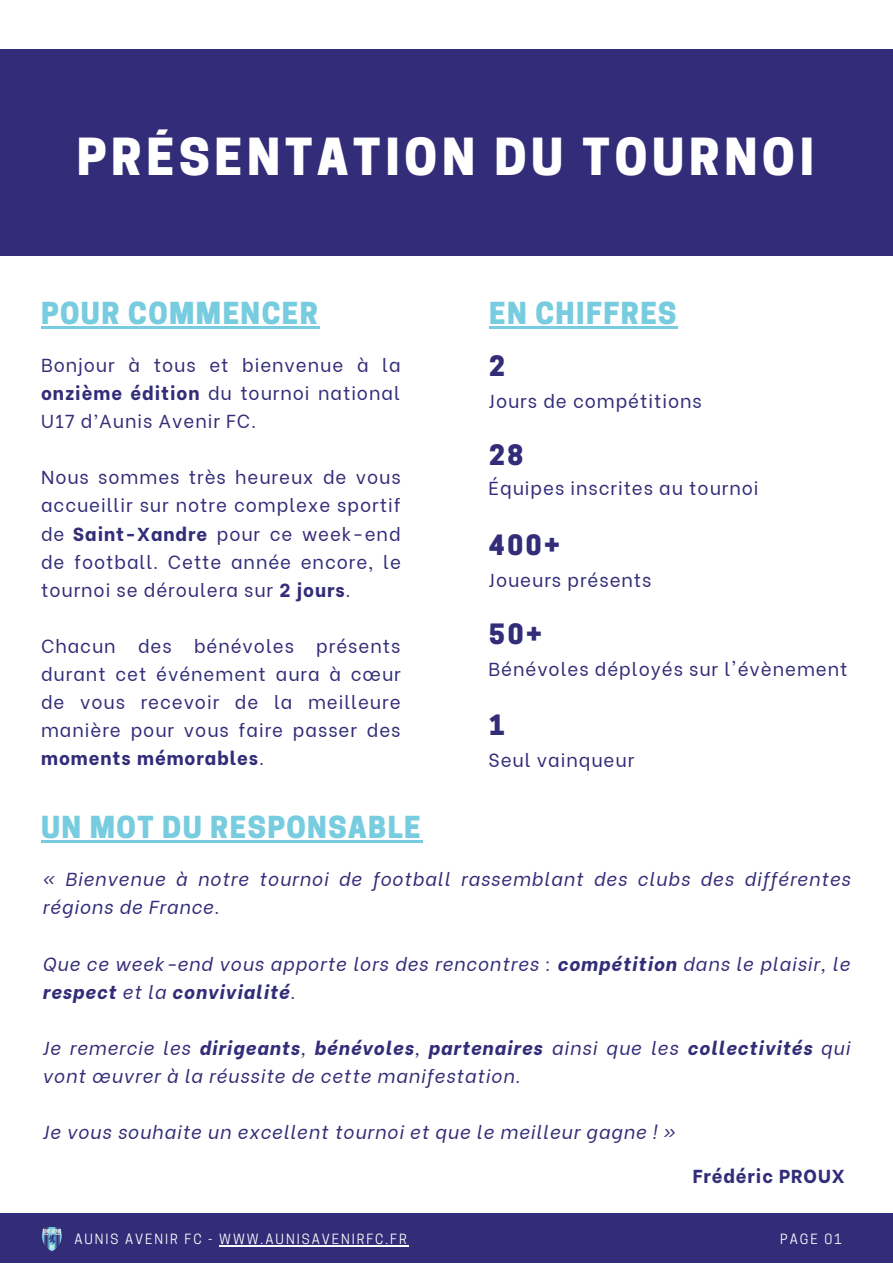
<style>
.page{position:relative;width:893px;height:1264px;background:#fff}
.page>*{position:absolute;margin:0;border:0;box-sizing:border-box;transform-origin:0 0}
.t1{font:800 48px "Cooper Hewitt";letter-spacing:.1em;color:#fff}
.t2{font:800 28.5px "Cooper Hewitt";letter-spacing:.05em;color:#78ccdf}
.t3{font:800 26.25px "Cooper Hewitt";letter-spacing:.1em;color:#332c78}
.t4{font:18.75px/28px "Be Vietnam";letter-spacing:.05em;color:#332c78;text-align:justify}
.t5{font:italic 18.75px/28px "Be Vietnam";letter-spacing:.05em;color:#332c78}
.t6{font:800 18.75px "Be Vietnam";letter-spacing:.05em;color:#332c78}
.t7{font:13.2px "Cooper Hewitt";letter-spacing:.15em;color:#fff}
.s1{font-weight:800}
</style>
<div class="page">
<div style="left:0;top:49px;width:892px;height:206px;background:#332c78"></div>
<div style="left:0;top:1213px;width:892px;height:49px;background:#332c78"></div>
<hr style="left:219px;top:1244px;width:190px;height:1px;background:#fff">
<img style="left:41px;top:1226px;width:21px;height:25px">
<hr style="left:41px;top:326px;width:278px;height:2px;background:#78ccdf">
<hr style="left:489px;top:326px;width:189px;height:2px;background:#78ccdf">
<hr style="left:41px;top:840px;width:381px;height:2px;background:#78ccdf">
<h1 class="t1" style="left:77px;top:139px;width:738px">PRÉSENTATION DU TOURNOI</h1>
<h2 class="t2" style="left:41px;top:302px;width:278px">POUR COMMENCER</h2>
<h2 class="t2" style="left:489px;top:302px;width:189px">EN CHIFFRES</h2>
<p class="t4" style="left:41px;top:349px;width:361px">Bonjour à tous et bienvenue à la <span class="s1">onzième édition</span> du tournoi national U17 d’Aunis Avenir FC.</p>
<p class="t4" style="left:41px;top:461px;width:361px">Nous sommes très heureux de vous accueillir sur notre complexe sportif de <span class="s1">Saint-Xandre</span> pour ce week-end de football. Cette année encore, le tournoi se déroulera sur <span class="s1">2 jours</span>.</p>
<p class="t4" style="left:41px;top:630px;width:361px">Chacun des bénévoles présents durant cet événement aura à cœur de vous recevoir de la meilleure manière pour vous faire passer des <span class="s1">moments mémorables</span>.</p>
<h2 class="t2" style="left:41px;top:817px;width:381px">UN MOT DU RESPONSABLE</h2>
<h3 class="t3" style="left:489px;top:356px;width:17px">2</h3>
<p class="t4" style="left:488px;top:385px;width:215px">Jours de compétitions</p>
<h3 class="t3" style="left:489px;top:445px;width:36px">28</h3>
<p class="t4" style="left:488px;top:472px;width:271px">Équipes inscrites au tournoi</p>
<h3 class="t3" style="left:489px;top:535px;width:73px">400+</h3>
<p class="t4" style="left:488px;top:564px;width:164px">Joueurs présents</p>
<h3 class="t3" style="left:489px;top:624px;width:54px">50+</h3>
<p class="t4" style="left:488px;top:653px;width:360px">Bénévoles déployés sur l'évènement</p>
<h3 class="t3" style="left:489px;top:715px;width:17px">1</h3>
<p class="t4" style="left:488px;top:744px;width:147px">Seul vainqueur</p>
<p class="t5" style="left:42px;top:863px;width:809px">« Bienvenue à notre tournoi de football rassemblant des clubs des différentes régions de France.</p>
<p class="t5" style="left:42px;top:947px;width:808px">Que ce week-end vous apporte lors des rencontres : <span class="s1">compétition</span> dans le plaisir, le <span class="s1">respect</span> et la <span class="s1">convivialité</span>.</p>
<p class="t5" style="left:42px;top:1032px;width:808px">Je remercie les <span class="s1">dirigeants</span>, <span class="s1">bénévoles</span>, <span class="s1">partenaires</span> ainsi que les <span class="s1">collectivités</span> qui vont œuvrer à la réussite de cette manifestation.</p>
<p class="t5" style="left:42px;top:1116px;width:634px">Je vous souhaite un excellent tournoi et que le meilleur gagne ! »</p>
<p class="t6" style="left:692px;top:1160px;width:153px">Frédéric PROUX</p>
<p class="t7" style="left:74px;top:1233px;width:334px">AUNIS AVENIR FC - WWW.AUNISAVENIRFC.FR</p>
<p class="t7" style="left:780px;top:1234px;width:63px">PAGE 01</p>
</div>
